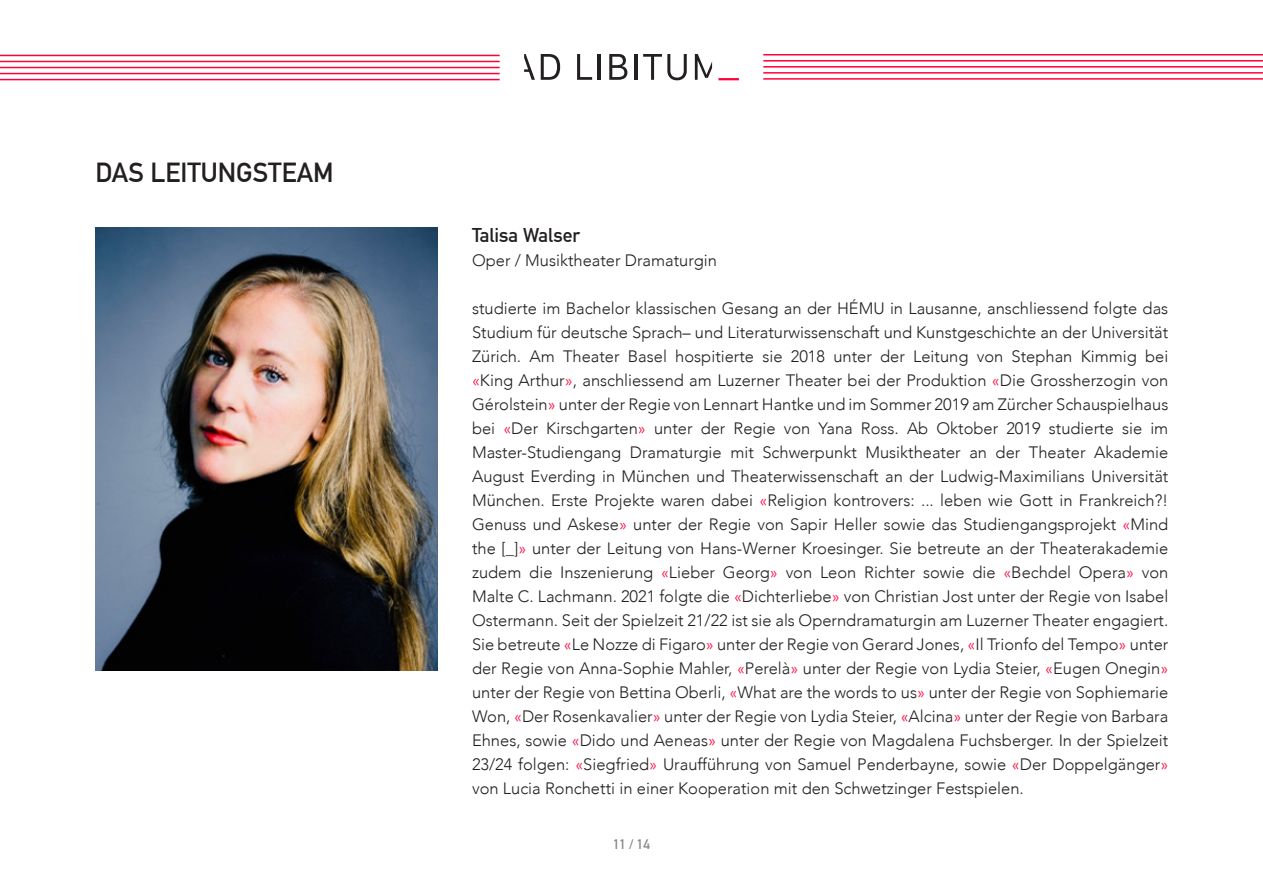
<style>
.page{position:relative;width:1263px;height:893px;background:#fff}
.page>*{position:absolute;margin:0;border:0;box-sizing:border-box;transform-origin:0 0}
.t1{font:700 27px "DIN Alternate";color:#231f20}
.t2{font:700 19.5px "DIN Alternate";color:#231f20}
.t3{font:300 16.5px/24px "Avenir";color:#231f20;text-align:justify}
.t4{font:700 13.5px "DIN Alternate";color:#848689}
.s1{color:#ff003a}
</style>
<div class="page">
<svg style="left:524px;top:54px;width:11px;height:26px"></svg>
<svg style="left:541px;top:54px;width:19px;height:26px"></svg>
<svg style="left:577px;top:54px;width:15px;height:26px"></svg>
<hr style="left:598px;top:54px;width:3px;height:26px;background:#231f20">
<svg style="left:609px;top:54px;width:18px;height:26px"></svg>
<hr style="left:634px;top:54px;width:3px;height:26px;background:#231f20">
<svg style="left:643px;top:54px;width:44px;height:26px"></svg>
<svg style="left:695px;top:54px;width:17px;height:26px"></svg>
<hr style="left:718px;top:78px;width:21px;height:2px;background:#ff003a">
<hr style="left:0;top:55px;width:500px;height:1px;background:#ff003a">
<hr style="left:0;top:61px;width:500px;height:1px;background:#ff003a">
<hr style="left:0;top:67px;width:500px;height:1px;background:#ff003a">
<hr style="left:0;top:73px;width:500px;height:1px;background:#ff003a">
<hr style="left:0;top:79px;width:500px;height:1px;background:#ff003a">
<hr style="left:763px;top:54px;width:500px;height:2px;background:#ff003a">
<hr style="left:763px;top:60px;width:500px;height:2px;background:#ff003a">
<hr style="left:763px;top:66px;width:500px;height:2px;background:#ff003a">
<hr style="left:763px;top:72px;width:500px;height:2px;background:#ff003a">
<hr style="left:763px;top:78px;width:500px;height:2px;background:#ff003a">
<img style="left:95px;top:228px;width:342px;height:443px">
<p class="t1" style="left:95px;top:152px;width:240px">DAS LEITUNGSTEAM</p>
<p class="t2" style="left:472px;top:220px;width:110px">Talisa Walser</p>
<p class="t3" style="left:472px;top:249px;width:246px">Oper / Musiktheater Dramaturgin</p>
<p class="t3" style="left:472px;top:297px;width:698px">studierte im Bachelor klassischen Gesang an der HÉMU in Lausanne, anschliessend folgte das Studium für deutsche Sprach– und Literaturwissenschaft und Kunstgeschichte an der Universität Zürich. Am Theater Basel hospitierte sie 2018 unter der Leitung von Stephan Kimmig bei <span class="s1">«</span>King Arthur<span class="s1">»</span>, anschliessend am Luzerner Theater bei der Produktion <span class="s1">«</span>Die Grossherzogin von Gérolstein<span class="s1">»</span> unter der Regie von Lennart Hantke und im Sommer 2019 am Zürcher Schauspielhaus bei <span class="s1">«</span>Der Kirschgarten<span class="s1">»</span> unter der Regie von Yana Ross. Ab Oktober 2019 studierte sie im Master-Studiengang Dramaturgie mit Schwerpunkt Musiktheater an der Theater Akademie August Everding in München und Theaterwissenschaft an der Ludwig-Maximilians Universität München. Erste Projekte waren dabei <span class="s1">«</span>Religion kontrovers: ... leben wie Gott in Frankreich?!<br>Genuss und Askese<span class="s1">»</span> unter der Regie von Sapir Heller sowie das Studiengangsprojekt <span class="s1">«</span>Mind the [_]<span class="s1">»</span> unter der Leitung von Hans-Werner Kroesinger. Sie betreute an der Theaterakademie zudem die Inszenierung <span class="s1">«</span>Lieber Georg<span class="s1">»</span> von Leon Richter sowie die <span class="s1">«</span>Bechdel Opera<span class="s1">»</span> von Malte C. Lachmann. 2021 folgte die <span class="s1">«</span>Dichterliebe<span class="s1">»</span> von Christian Jost unter der Regie von Isabel Ostermann. Seit der Spielzeit 21/22 ist sie als Operndramaturgin am Luzerner Theater engagiert.<br>Sie betreute <span class="s1">«</span>Le Nozze di Figaro<span class="s1">»</span> unter der Regie von Gerard Jones, <span class="s1">«</span>Il Trionfo del Tempo<span class="s1">»</span> unter der Regie von Anna-Sophie Mahler, <span class="s1">«</span>Perelà<span class="s1">»</span> unter der Regie von Lydia Steier, <span class="s1">«</span>Eugen Onegin<span class="s1">» </span>unter der Regie von Bettina Oberli, <span class="s1">«</span>What are the words to us<span class="s1">»</span> unter der Regie von Sophiemarie Won, <span class="s1">«</span>Der Rosenkavalier<span class="s1">»</span> unter der Regie von Lydia Steier, <span class="s1">«</span>Alcina<span class="s1">»</span> unter der Regie von Barbara Ehnes, sowie <span class="s1">«</span>Dido und Aeneas<span class="s1">»</span> unter der Regie von Magdalena Fuchsberger. In der Spielzeit 23/24 folgen: <span class="s1">«</span>Siegfried<span class="s1">»</span> Uraufführung von Samuel Penderbayne, sowie <span class="s1">«</span>Der Doppelgänger<span class="s1">» </span>von Lucia Ronchetti in einer Kooperation mit den Schwetzinger Festspielen.</p>
<p class="t4" style="left:613px;top:834px;width:38px">11 / 14</p>
</div>
